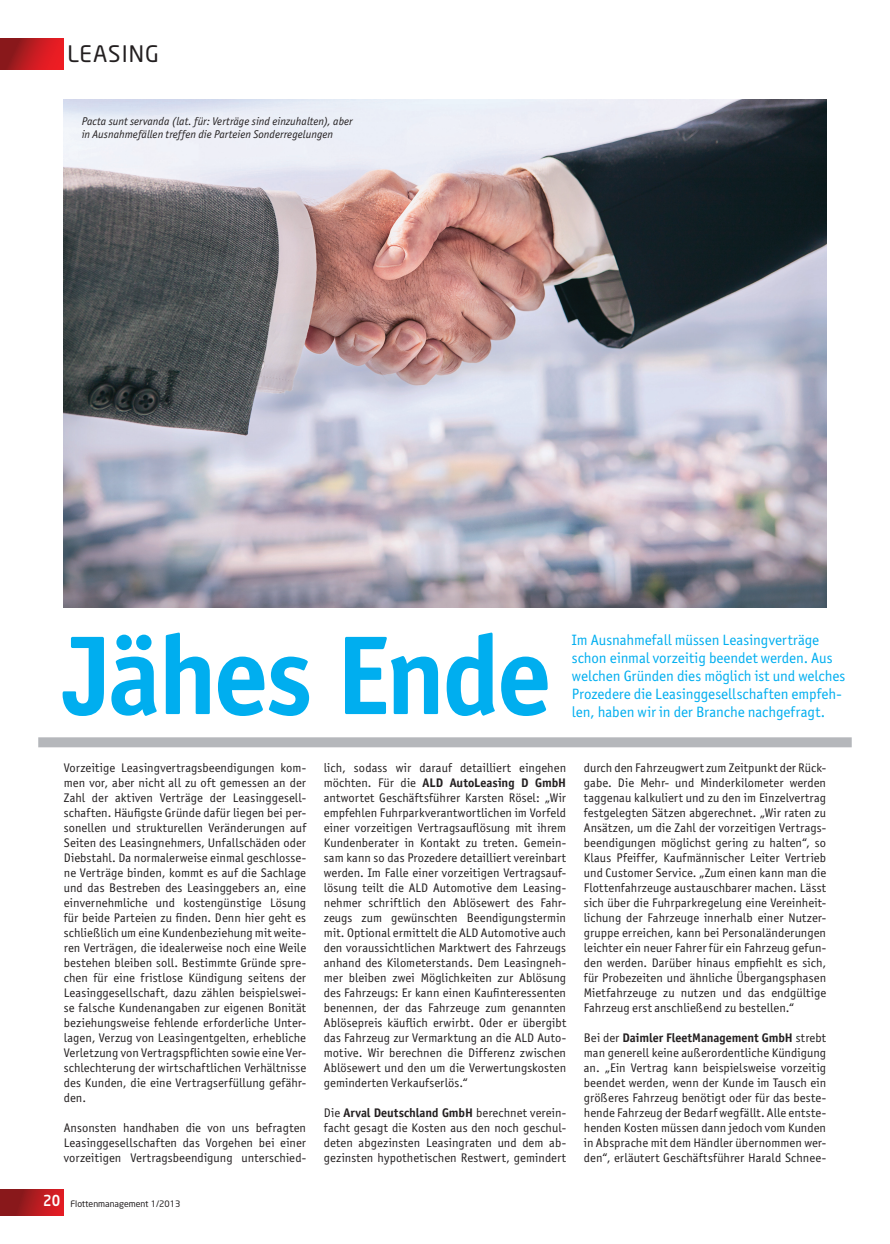
<style>
.page{position:relative;width:890px;height:1244px;background:#fff}
.page>*{position:absolute;margin:0;border:0;box-sizing:border-box;transform-origin:0 0}
.t1{font:700 112.5px "Officina Sans ITC Std";letter-spacing:-.03em;color:#00aeef}
.t2{font:22.5px "Neo Sans";color:#231f20}
.t3{font:15px/18px "Officina Sans ITC Std";color:#00aeef}
.t4{font:12.5px/15px "Officina Sans ITC Std";letter-spacing:.01em;color:#231f20;text-align:justify}
.t5{font:italic 11.25px/13.5px "Officina Sans ITC Std";letter-spacing:.005em;color:#231f20}
.t6{font:8.75px "Neo Sans";color:#231f20}
.s1{font-weight:500;font-size:15px;color:#fff}
.s2{font-weight:700}
</style>
<div class="page">
<svg style="left:0;top:39px;width:64px;height:30px;background:#bc1b20"></svg>
<svg style="left:0;top:1189px;width:64px;height:26px;background:#ac1a1f"></svg>
<img style="left:64px;top:99px;width:762px;height:508px">
<div style="left:38px;top:737px;width:813px;height:10px;background:#b5b7bb"></div>
<h2 class="t2" style="left:67px;top:40px;width:93px">leasing</h2>
<p class="t5" style="left:82px;top:114px;width:272px">Pacta sunt servanda (lat. für: Verträge sind einzuhalten), aber in Ausnahmefällen treffen die Parteien Sonderregelungen</p>
<h1 class="t1" style="left:64px;top:606px;width:488px">Jähes Ende</h1>
<p class="t3" style="left:571px;top:630px;width:275px">Im Ausnahmefall müssen Leasingverträge schon einmal vorzeitig beendet werden. Aus welchen Gründen dies möglich ist und welches Prozedere die Leasinggesellschaften empfeh-</p>
<p class="t3" style="left:571px;top:702px;width:255px">len, haben wir in der Branche nachgefragt.</p>
<p class="t4" style="left:64px;top:760px;width:244px">Vorzeitige Leasingvertragsbeendigungen kom&shy;men vor, aber nicht all zu oft gemessen an der Zahl der aktiven Verträge der Leasinggesell&shy;schaften. Häufigste Gründe dafür liegen bei per&shy;sonellen und strukturellen Veränderungen auf Seiten des Leasingnehmers, Unfallschäden oder Diebstahl. Da normalerweise einmal geschlosse&shy;ne Verträge binden, kommt es auf die Sachlage und das Bestreben des Leasinggebers an, eine einvernehmliche und kostengünstige Lösung für beide Parteien zu finden. Denn hier geht es schließlich um eine Kundenbeziehung mit weite&shy;ren Verträgen, die idealerweise noch eine Weile bestehen bleiben soll. Bestimmte Gründe spre&shy;chen für eine fristlose Kündigung seitens der Leasinggesellschaft, dazu zählen beispielswei&shy;se falsche Kundenangaben zur eigenen Bonität beziehungsweise fehlende erforderliche Unter&shy;lagen, Verzug von Leasingentgelten, erhebliche Verletzung von Vertragspflichten sowie eine Ver&shy;schlechterung der wirtschaftlichen Verhältnisse des Kunden, die eine Vertragserfüllung gefähr&shy;den.</p>
<p class="t4" style="left:64px;top:1120px;width:244px">Ansonsten handhaben die von uns befragten Leasinggesellschaften das Vorgehen bei einer vorzeitigen Vertragsbeendigung unterschied-</p>
<p class="t6" style="left:43px;top:1198px;width:139px"><span class="s1">20</span> Flottenmanagement 1/2013</p>
<p class="t4" style="left:324px;top:760px;width:244px">lich, sodass wir darauf detailliert eingehen möchten. Für die <span class="s2">ALD AutoLeasing D GmbH </span>antwortet Geschäftsführer Karsten Rösel: „Wir empfehlen Fuhrparkverantwortlichen im Vorfeld einer vorzeitigen Vertragsauflösung mit ihrem Kundenberater in Kontakt zu treten. Gemein&shy;sam kann so das Prozedere detailliert vereinbart werden. Im Falle einer vorzeitigen Vertragsauf&shy;lösung teilt die ALD Automotive dem Leasing&shy;nehmer schriftlich den Ablösewert des Fahr&shy;zeugs zum gewünschten Beendigungstermin mit. Optional ermittelt die ALD Automotive auch den voraussichtlichen Marktwert des Fahrzeugs anhand des Kilometerstands. Dem Leasingneh&shy;mer bleiben zwei Möglichkeiten zur Ablösung des Fahrzeugs: Er kann einen Kaufinteressenten benennen, der das Fahrzeuge zum genannten Ablösepreis käuflich erwirbt. Oder er übergibt das Fahrzeug zur Vermarktung an die ALD Auto&shy;motive. Wir berechnen die Differenz zwischen Ablösewert und den um die Verwertungskosten geminderten Verkaufserlös.“</p>
<p class="t4" style="left:324px;top:1105px;width:244px">Die <span class="s2">Arval Deutschland GmbH</span> berechnet verein&shy;facht gesagt die Kosten aus den noch geschul&shy;deten abgezinsten Leasingraten und dem ab&shy;gezinsten hypothetischen Restwert, gemindert</p>
<p class="t4" style="left:583px;top:760px;width:244px">durch den Fahrzeugwert zum Zeitpunkt der Rück&shy;gabe. Die Mehr- und Minderkilometer werden taggenau kalkuliert und zu den im Einzelvertrag festgelegten Sätzen abgerechnet. „Wir raten zu Ansätzen, um die Zahl der vorzeitigen Vertrags&shy;beendigungen möglichst gering zu halten“, so Klaus Pfeiffer, Kaufmännischer Leiter Vertrieb und Customer Service. „Zum einen kann man die Flottenfahrzeuge austauschbarer machen. Lässt sich über die Fuhrparkregelung eine Vereinheit&shy;lichung der Fahrzeuge innerhalb einer Nutzer&shy;gruppe erreichen, kann bei Personaländerungen leichter ein neuer Fahrer für ein Fahrzeug gefun&shy;den werden. Darüber hinaus empfiehlt es sich, für Probezeiten und ähnliche Übergangsphasen Mietfahrzeuge zu nutzen und das endgültige Fahrzeug erst anschließend zu bestellen.“</p>
<p class="t4" style="left:583px;top:1030px;width:244px">Bei der <span class="s2">Daimler FleetManagement GmbH</span> strebt man generell keine außerordentliche Kündigung an. „Ein Vertrag kann beispielsweise vorzeitig beendet werden, wenn der Kunde im Tausch ein größeres Fahrzeug benötigt oder für das beste&shy;hende Fahrzeug der Bedarf wegfällt. Alle entste&shy;henden Kosten müssen dann jedoch vom Kunden in Absprache mit dem Händler übernommen wer&shy;den“, erläutert Geschäftsführer Harald Schnee-</p>
</div>
